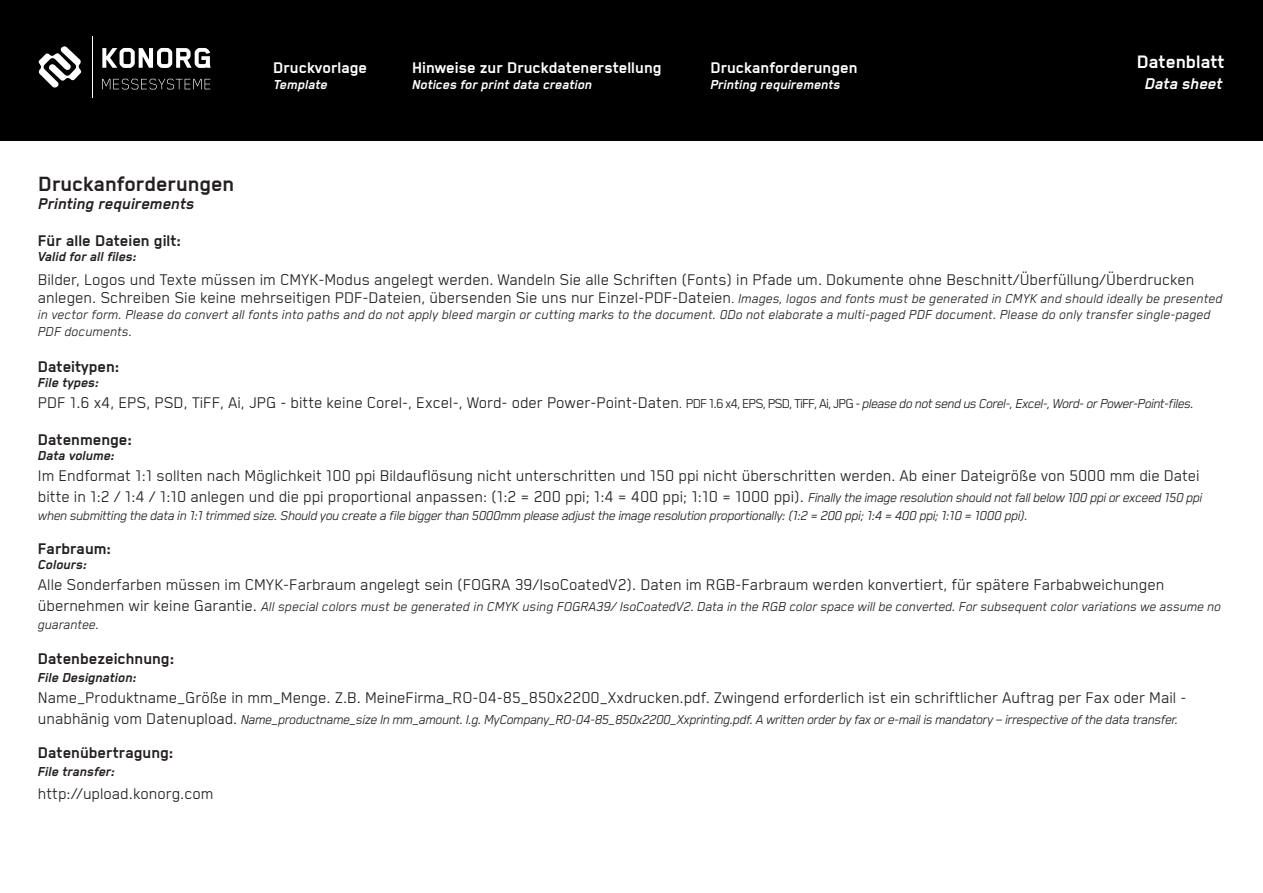
<style>
.page{position:relative;width:1263px;height:893px;background:#fff}
.page>*{position:absolute;margin:0;border:0;box-sizing:border-box;transform-origin:0 0}
.t1{font:700 24px "Blender";color:#231f20}
.t2{font:700 21px "Blender";color:#fff}
.t3{font:18px/18px "Blender";color:#231f20}
.t4{font:700 18px "Blender";color:#231f20}
.t5{font:700 18px "Blender";color:#fff}
.t6{font:italic 700 18px "Blender";color:#231f20}
.t7{font:italic 700 18px "Blender";color:#fff}
.t8{font:italic 15px/16.5px "Blender";letter-spacing:-.01em;color:#231f20}
.t9{font:italic 15px "Blender";letter-spacing:-.03em;color:#231f20}
.t10{font:italic 700 15px "Blender";color:#231f20}
.t11{font:italic 700 15px "Blender";color:#fff}
.s1{font-size:15px}
.s2{font-style:italic;font-size:15px}
.s3{font-style:normal;font-size:18px}
</style>
<div class="page">
<div style="left:0;top:0;width:1263px;height:140px;background:#000001"></div>
<svg style="left:38px;top:46px;width:44px;height:42px"></svg>
<svg style="left:102px;top:48px;width:109px;height:20px"></svg>
<svg style="left:102px;top:79px;width:108px;height:10px"></svg>
<hr style="left:92px;top:36px;width:1px;height:62px;background:#fff">
<p class="t1" style="left:38px;top:171px;width:198px">Druckanforderungen</p>
<p class="t6" style="left:38px;top:194px;width:158px">Printing requirements</p>
<p class="t5" style="left:273px;top:58px;width:95px">Druckvorlage</p>
<p class="t11" style="left:273px;top:77px;width:56px">Template</p>
<p class="t5" style="left:412px;top:58px;width:251px">Hinweise zur Druckdatenerstellung</p>
<p class="t11" style="left:412px;top:77px;width:182px">Notices for print data creation</p>
<p class="t5" style="left:710px;top:58px;width:149px">Druckanforderungen</p>
<p class="t11" style="left:710px;top:77px;width:132px">Printing requirements</p>
<p class="t2" style="left:1137px;top:50px;width:89px">Datenblatt</p>
<p class="t7" style="left:1145px;top:74px;width:79px">Data sheet</p>
<p class="t4" style="left:38px;top:231px;width:145px">Für alle Dateien gilt:</p>
<p class="t10" style="left:38px;top:248px;width:100px">Valid for all files:</p>
<p class="t3" style="left:38px;top:270px;width:1186px">Bilder, Logos und Texte müssen im CMYK-Modus angelegt werden. Wandeln Sie alle Schriften (Fonts) in Pfade um. Dokumente ohne Beschnitt/Überfüllung/Überdrucken anlegen. Schreiben Sie keine mehrseitigen PDF-Dateien, übersenden Sie uns nur Einzel-PDF-Dateien<span class="s1">.</span> <span class="s2">Images, logos and fonts must be generated in CMYK and should ideally be presented</span></p>
<p class="t8" style="left:38px;top:306px;width:1174px">in vector form. Please do convert all fonts into paths and do not apply bleed margin or cutting marks to the document. 0Do not elaborate a multi-paged PDF document. Please do only transfer single-paged<br>PDF documents.</p>
<p class="t4" style="left:38px;top:357px;width:83px">Dateitypen:</p>
<p class="t10" style="left:38px;top:375px;width:62px">File types:</p>
<p class="t3" style="left:38px;top:394px;width:1157px">PDF 1.6 x4, EPS, PSD, TiFF, Ai, JPG - bitte keine Corel-, Excel-, Word- oder Power-Point-Daten<span class="s1">. PDF 1.6 x4, EPS, PSD, TiFF, Ai, JPG -</span> <span class="s2">please do not send us Corel-, Excel-, Word- or Power-Point-files.</span></p>
<p class="t4" style="left:38px;top:430px;width:96px">Datenmenge:</p>
<p class="t10" style="left:38px;top:447px;width:78px">Data volume:</p>
<p class="t3" style="left:38px;top:465px;width:1166px;line-height:21px">Im Endformat 1:1 sollten nach Möglichkeit 100 ppi Bildauflösung nicht unterschritten und 150 ppi nicht überschritten werden. Ab einer Dateigröße von 5000 mm die Datei bitte in 1:2 / 1:4 / 1:10 anlegen und die ppi proportional anpassen: (1:2 = 200 ppi; 1:4 = 400 ppi; 1:10 = 1000 ppi). <span class="s2">Finally the image resolution should not fall below 100 ppi or exceed 150 ppi</span></p>
<p class="t9" style="left:38px;top:508px;width:991px">when submitting the data in 1:1 trimmed size. Should you create a file bigger than 5000mm please adjust the image resolution proportionally: (1:2 = 200 ppi; 1:4 = 400 ppi; 1:10 = 1000 ppi).</p>
<p class="t4" style="left:38px;top:539px;width:75px">Farbraum:</p>
<p class="t10" style="left:38px;top:557px;width:51px">Colours:</p>
<p class="t3" style="left:38px;top:576px;width:1128px">Alle Sonderfarben müssen im CMYK-Farbraum angelegt sein (FOGRA 39/IsoCoatedV2). Daten im RGB-Farbraum werden konvertiert, für spätere Farbabweichungen</p>
<p class="t8" style="left:38px;top:598px;width:1185px;line-height:18px"><span class="s3">übernehmen wir keine Garantie.</span> All special colors must be generated in CMYK using FOGRA39/ IsoCoatedV2. Data in the RGB color space will be converted. For subsequent color variations we assume no guarantee.</p>
<p class="t4" style="left:38px;top:649px;width:138px">Datenbezeichnung:</p>
<p class="t10" style="left:38px;top:669px;width:100px">File Designation:</p>
<p class="t3" style="left:38px;top:688px;width:1150px">Name_Produktname_Größe in mm_Menge. Z.B. MeineFirma_RO-04-85_850x2200_Xxdrucken.pdf. Zwingend erforderlich ist ein schriftlicher Auftrag per Fax oder Mail -</p>
<p class="t9" style="left:38px;top:712px;width:1142px"><span class="s3">unabhänig vom Datenupload.</span> Name_productname_size In mm_amount. I.g. MyCompany_RO-04-85_850x2200_Xxprinting.pdf. A written order by fax or e-mail is mandatory – irrespective of the data transfer.</p>
<p class="t4" style="left:38px;top:743px;width:137px">Datenübertragung:</p>
<p class="t10" style="left:38px;top:764px;width:79px">File transfer:</p>
<p class="t3" style="left:38px;top:784px;width:177px">http://upload.konorg.com</p>
</div>
